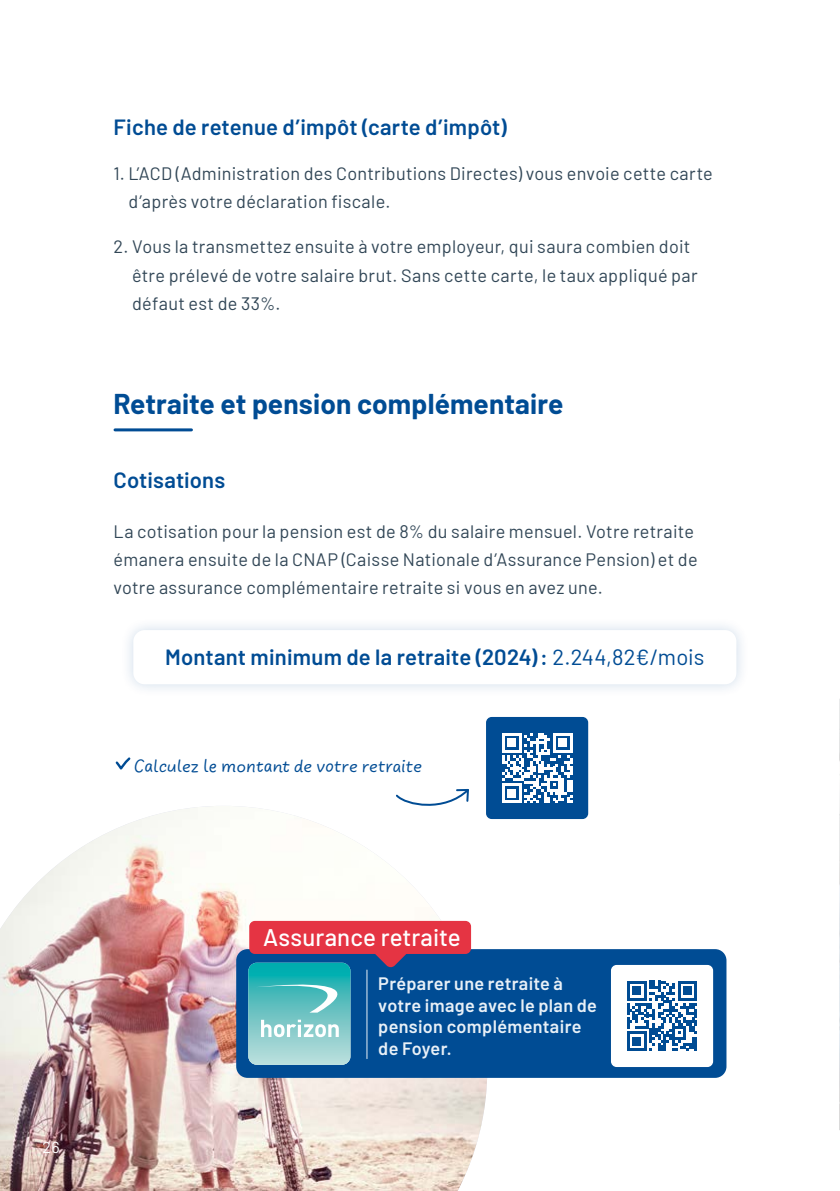
<style>
.page{position:relative;width:840px;height:1191px;background:#fff}
.page>*{position:absolute;margin:0;border:0;box-sizing:border-box;transform-origin:0 0}
.t1{font:700 28px "Barlow";letter-spacing:.005em;color:#004c94}
.t2{font:500 24px "Barlow";letter-spacing:.005em;color:#fff}
.t3{font:600 22px "Barlow";letter-spacing:.01em;color:#004c94}
.t4{font:20px "Uberhand Text Pro";letter-spacing:.005em;color:#004c94}
.t5{font:18px/28px "Barlow";letter-spacing:.015em;color:#324757}
.t6{font:600 18px/21.6px "Barlow";letter-spacing:.02em;color:#e8f0f7}
.t7{font:16px "Barlow";color:#fff}
.s1{font-weight:400}
</style>
<div class="page">
<hr style="left:115px;top:428px;width:76px;height:3px;background:#004c94">
<div style="left:119px;top:616px;width:629px;height:81px;background:#004c94;opacity:.19"></div>
<div style="left:133px;top:630px;width:603px;height:54px;background:#fff;border-radius:11px"></div>
<svg style="left:115px;top:757px;width:16px;height:13px"></svg>
<div style="left:485px;top:717px;width:103px;height:102px;background:#004c94;border-radius:6px"></div>
<svg style="left:502px;top:733px;width:70px;height:70px"></svg>
<svg style="left:396px;top:789px;width:73px;height:17px"></svg>
<img style="left:839px;top:699px;width:1px;height:431px">
<img style="left:0;top:806px;width:487px;height:385px">
<div style="left:236px;top:949px;width:490px;height:128px;background:#004c94;border-radius:11px"></div>
<hr style="left:366px;top:970px;width:1px;height:88px;background:#e8f0f7">
<svg style="left:375px;top:954px;width:31px;height:13px"></svg>
<div style="left:249px;top:921px;width:222px;height:33px;background:#e53443;border-radius:6px"></div>
<div style="left:610px;top:965px;width:102px;height:102px;background:#fff;border-radius:6px"></div>
<svg style="left:627px;top:980px;width:70px;height:71px"></svg>
<svg style="left:248px;top:962px;width:102px;height:102px;background:#6fc7c7"></svg>
<p class="t3" style="left:113px;top:111px;width:394px">Fiche de retenue d’impôt (carte d’impôt)</p>
<p class="t5" style="left:128px;top:159px;width:585px;text-indent:-15px">1. L’ACD (Administration des Contributions Directes) vous envoie cette carte d’après votre déclaration fiscale.</p>
<p class="t5" style="left:132px;top:232px;width:566px;text-indent:-19px">2. Vous la transmettez ensuite à votre employeur, qui saura combien doit être prélevé de votre salaire brut. Sans cette carte, le taux appliqué par défaut est de 33%.</p>
<h1 class="t1" style="left:113px;top:383px;width:451px">Retraite et pension complémentaire</h1>
<p class="t3" style="left:113px;top:463px;width:113px">Cotisations</p>
<p class="t5" style="left:113px;top:516px;width:585px">La cotisation pour la pension est de 8% du salaire mensuel. Votre retraite émanera ensuite de la CNAP (Caisse Nationale d’Assurance Pension) et de votre assurance complémentaire retraite si vous en avez une.</p>
<p class="t3" style="left:165px;top:641px;width:540px">Montant minimum de la retraite (2024): <span class="s1">2.244,82€/mois</span></p>
<p class="t4" style="left:134px;top:752px;width:289px">Calculez le montant de votre retraite</p>
<p class="t7" style="left:43px;top:1135px;width:19px">26</p>
<h2 class="t2" style="left:263px;top:919px;width:199px">Assurance retraite</h2>
<p class="t6" style="left:378px;top:971px;width:220px">Préparer une retraite à votre image avec le plan de pension complémentaire de Foyer.</p>
<p class="t6" style="left:375px;top:1004px;width:168px">de déménagements.</p>
</div>
